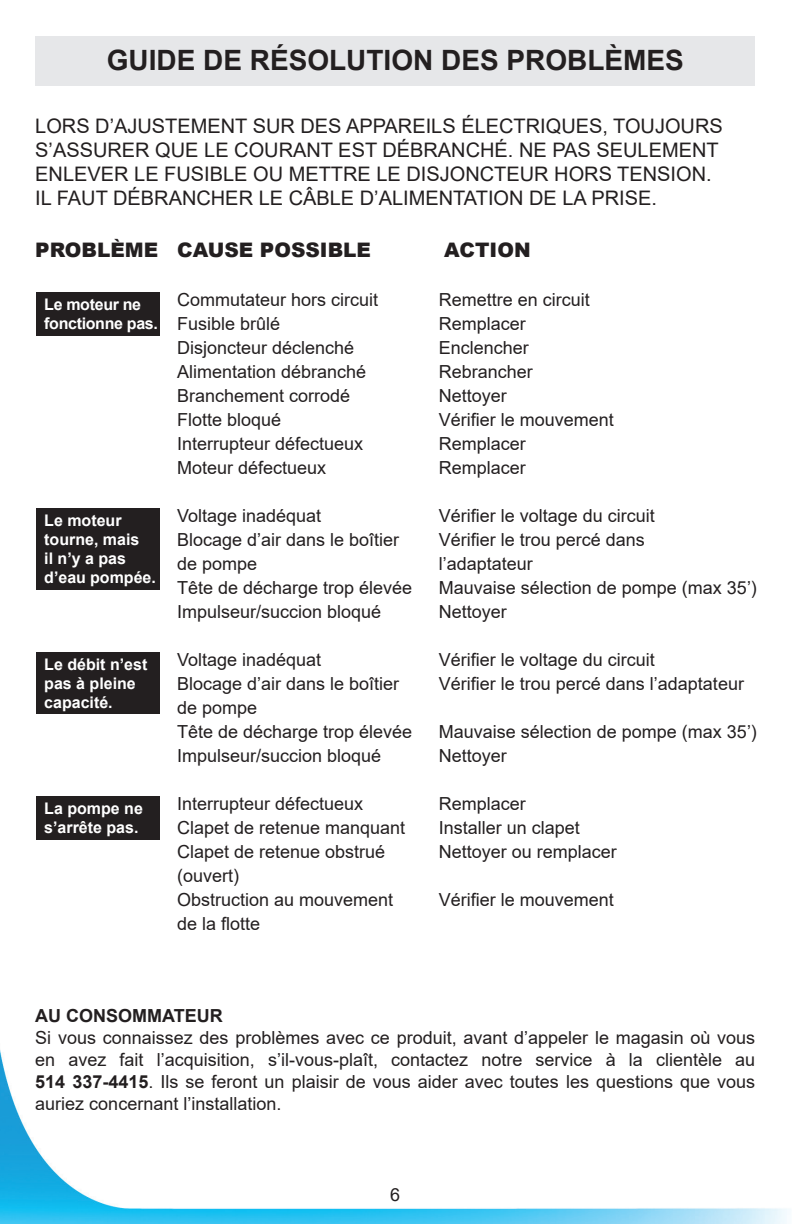
<style>
.page{position:relative;width:792px;height:1224px;background:#fff}
.page>*{position:absolute;margin:0;border:0;box-sizing:border-box;transform-origin:0 0}
.t1{font:700 28px "Arial";color:#231f20}
.t2{font:20px/24px "Arial";color:#231f20}
.Style_de_paragraphe_5{font:900 20px "Arial";color:#231f20}
.t3{font:18px/24px "Arial";color:#231f20}
.t4{font:700 18px "Arial";color:#231f20}
.t5{font:700 16px/19.2px "Arial";color:#fff}
.t6{font:700 16px/19.2px "Arial";letter-spacing:-.02em;color:#fff}
.s1{font-weight:700}
</style>
<div class="page">
<img style="left:0;top:1050px;width:787px;height:174px">
<div style="left:35px;top:36px;width:720px;height:49px;background:#e6e7e9"></div>
<div style="left:36px;top:292px;width:124px;height:44px;background:#231f20"></div>
<div style="left:36px;top:508px;width:124px;height:82px;background:#231f20"></div>
<div style="left:36px;top:652px;width:124px;height:62px;background:#231f20"></div>
<div style="left:36px;top:796px;width:124px;height:44px;background:#231f20"></div>
<p class="t1" style="left:107px;top:40px;width:579px">GUIDE DE RÉSOLUTION DES PROBLÈMES</p>
<p class="t2" style="left:35px;top:113px;width:689px">LORS D’AJUSTEMENT SUR DES APPAREILS ÉLECTRIQUES, TOUJOURS S’ASSURER QUE LE COURANT EST DÉBRANCHÉ. NE PAS SEULEMENT ENLEVER LE FUSIBLE OU METTRE LE DISJONCTEUR HORS TENSION.<br>IL FAUT DÉBRANCHER LE CÂBLE D’ALIMENTATION DE LA PRISE.</p>
<p class="Style_de_paragraphe_5" style="left:35px;top:236px;width:337px">PROBLÈME CAUSE POSSIBLE</p>
<p class="Style_de_paragraphe_5" style="left:444px;top:236px;width:88px">ACTION</p>
<p class="t6" style="left:44px;top:295px;width:115px">Le moteur ne fonctionne pas.</p>
<p class="t5" style="left:44px;top:511px;width:113px">Le moteur tourne, mais<br>il n’y a pas d’eau pompée.</p>
<p class="t5" style="left:44px;top:655px;width:105px">Le débit n’est pas à pleine capacité.</p>
<p class="t5" style="left:44px;top:799px;width:100px">La pompe ne s’arrête pas.</p>
<p class="t3" style="left:177px;top:287px;width:203px">Commutateur hors circuit</p>
<p class="t3" style="left:177px;top:311px;width:105px">Fusible brûlé</p>
<p class="t3" style="left:177px;top:335px;width:179px">Disjoncteur déclenché</p>
<p class="t3" style="left:177px;top:359px;width:191px">Alimentation débranché</p>
<p class="t3" style="left:177px;top:383px;width:175px">Branchement corrodé</p>
<p class="t3" style="left:177px;top:407px;width:106px">Flotte bloqué</p>
<p class="t3" style="left:177px;top:431px;width:188px">Interrupteur défectueux</p>
<p class="t3" style="left:177px;top:455px;width:151px">Moteur défectueux</p>
<p class="t3" style="left:177px;top:503px;width:146px">Voltage inadéquat</p>
<p class="t3" style="left:177px;top:527px;width:224px">Blocage d’air dans le boîtier de pompe</p>
<p class="t3" style="left:177px;top:575px;width:237px">Tête de décharge trop élevée</p>
<p class="t3" style="left:177px;top:599px;width:206px">Impulseur/succion bloqué</p>
<p class="t3" style="left:177px;top:647px;width:146px">Voltage inadéquat</p>
<p class="t3" style="left:177px;top:671px;width:224px">Blocage d’air dans le boîtier de pompe</p>
<p class="t3" style="left:177px;top:719px;width:237px">Tête de décharge trop élevée</p>
<p class="t3" style="left:177px;top:743px;width:206px">Impulseur/succion bloqué</p>
<p class="t3" style="left:177px;top:791px;width:188px">Interrupteur défectueux</p>
<p class="t3" style="left:177px;top:815px;width:230px">Clapet de retenue manquant</p>
<p class="t3" style="left:177px;top:839px;width:218px">Clapet de retenue obstrué (ouvert)<br>Obstruction au mouvement de la flotte</p>
<p class="t3" style="left:439px;top:287px;width:153px">Remettre en circuit</p>
<p class="t3" style="left:439px;top:311px;width:89px">Remplacer</p>
<p class="t3" style="left:439px;top:335px;width:92px">Enclencher</p>
<p class="t3" style="left:439px;top:359px;width:96px">Rebrancher</p>
<p class="t3" style="left:439px;top:383px;width:70px">Nettoyer</p>
<p class="t3" style="left:439px;top:407px;width:177px">Vérifier le mouvement</p>
<p class="t3" style="left:439px;top:431px;width:89px">Remplacer</p>
<p class="t3" style="left:439px;top:455px;width:89px">Remplacer</p>
<p class="t3" style="left:439px;top:503px;width:218px">Vérifier le voltage du circuit</p>
<p class="t3" style="left:439px;top:527px;width:208px">Vérifier le trou percé dans l’adaptateur</p>
<p class="t3" style="left:439px;top:575px;width:320px">Mauvaise sélection de pompe (max 35’)</p>
<p class="t3" style="left:439px;top:599px;width:70px">Nettoyer</p>
<p class="t3" style="left:439px;top:647px;width:218px">Vérifier le voltage du circuit</p>
<p class="t3" style="left:439px;top:671px;width:307px">Vérifier le trou percé dans l’adaptateur</p>
<p class="t3" style="left:439px;top:719px;width:320px">Mauvaise sélection de pompe (max 35’)</p>
<p class="t3" style="left:439px;top:743px;width:70px">Nettoyer</p>
<p class="t3" style="left:439px;top:791px;width:89px">Remplacer</p>
<p class="t3" style="left:439px;top:815px;width:143px">Installer un clapet</p>
<p class="t3" style="left:439px;top:839px;width:180px">Nettoyer ou remplacer</p>
<p class="t3" style="left:439px;top:887px;width:177px">Vérifier le mouvement</p>
<p class="t4" style="left:35px;top:1003px;width:189px">AU CONSOMMATEUR</p>
<p class="t3" style="left:35px;top:1027px;width:722px;line-height:22px;text-align:justify">Si vous connaissez des problèmes avec ce produit, avant d’appeler le magasin où vous en avez fait l’acquisition, s’il-vous-plaît, contactez notre service à la clientèle au <span class="s1">514 337-4415</span>. Ils se feront un plaisir de vous aider avec toutes les questions que vous auriez concernant l’installation.</p>
<p class="t3" style="left:390px;top:1183px;width:12px">6</p>
</div>
